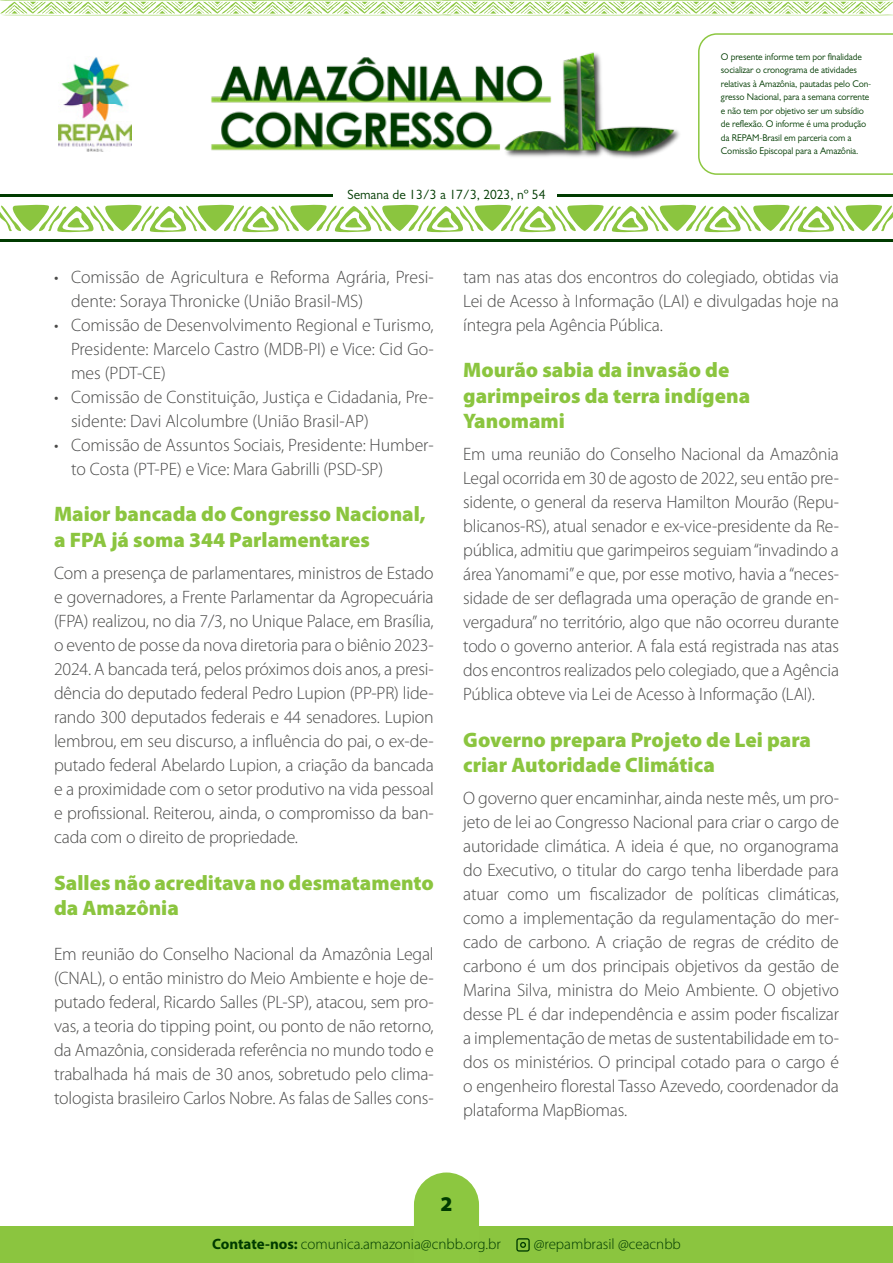
<style>
.page{position:relative;width:893px;height:1263px;background:#fff}
.page>*{position:absolute;margin:0;border:0;box-sizing:border-box;transform-origin:0 0}
.t1{font:900 21px/25.2px "Myriad Pro";color:#8bc53f}
.t2{font:900 21px "Myriad Pro";color:#003b00}
.t3{font:300 18px/24px "Myriad Pro";letter-spacing:-.01em;color:#4a4a49;text-align:justify}
.t4{font:300 15px "Myriad Pro";color:#003b00}
.t5{font:13.5px "Gill Sans MT Pro";color:#003b00}
.t6{font:9.75px/13.5px "Gill Sans MT Pro";letter-spacing:-.01em;color:#003b00;scale:.96 1}
.s1{font-weight:700}
</style>
<div class="page">
<svg style="left:0;top:204px;width:893px;height:29px"></svg>
<img style="left:59px;top:57px;width:73px;height:94px">
<div style="left:0;top:1227px;width:893px;height:36px;background:#8bc53f"></div>
<hr style="left:0;top:240px;width:893px;height:2px;background:#003b00">
<svg style="left:0;top:0;width:893px;height:16px"></svg>
<svg style="left:414px;top:1172px;width:65px;height:55px;background:#9bce5a"></svg>
<img style="left:211px;top:52px;width:469px;height:106px">
<svg style="left:516px;top:1238px;width:14px;height:13px"></svg>
<svg style="left:698px;top:33px;width:195px;height:142px"></svg>
<hr style="left:0;top:194px;width:332px;height:2px;background:#003b00">
<hr style="left:558px;top:194px;width:335px;height:2px;background:#003b00">
<p class="t5" style="left:347px;top:187px;width:199px">Semana de 13/3 a 17/3, 2023, nº 54</p>
<p class="t6" style="left:721px;top:50px;width:158px">O presente informe tem por finalidade socializar o cronograma de atividades relativas à Amazônia, pautadas pelo Con&shy;gresso Nacional, para a semana corrente e não tem por objetivo ser um subsídio de reflexão. O informe é uma produção da REPAM-Brasil em parceria com a Comissão Episcopal para a Amazônia.</p>
<p class="t3" style="left:71px;top:265px;width:364px;text-indent:-17px">• Comissão de Agricultura e Reforma Agrária, Presi&shy;dente: Soraya Thronicke (União Brasil-MS)</p>
<p class="t3" style="left:71px;top:313px;width:364px;text-indent:-17px">• Comissão de Desenvolvimento Regional e Turismo, Presidente: Marcelo Castro (MDB-PI) e Vice: Cid Go&shy;mes (PDT-CE)</p>
<p class="t3" style="left:71px;top:385px;width:364px;text-indent:-17px">• Comissão de Constituição, Justiça e Cidadania, Pre&shy;sidente: Davi Alcolumbre (União Brasil-AP)</p>
<p class="t3" style="left:71px;top:433px;width:364px;text-indent:-17px">• Comissão de Assuntos Sociais, Presidente: Humber&shy;to Costa (PT-PE) e Vice: Mara Gabrilli (PSD-SP)</p>
<p class="t1" style="left:54px;top:502px;width:373px">Maior bancada do Congresso Nacional, a FPA já soma 344 Parlamentares</p>
<p class="t3" style="left:54px;top:561px;width:381px">Com a presença de parlamentares, ministros de Estado e governadores, a Frente Parlamentar da Agropecuária (FPA) realizou, no dia 7/3, no Unique Palace, em Brasília, o evento de posse da nova diretoria para o biênio 2023- 2024. A bancada terá, pelos próximos dois anos, a presi&shy;dência do deputado federal Pedro Lupion (PP-PR) lide&shy;rando 300 deputados federais e 44 senadores. Lupion lembrou, em seu discurso, a influência do pai, o ex-de&shy;putado federal Abelardo Lupion, a criação da bancada e a proximidade com o setor produtivo na vida pessoal e profissional. Reiterou, ainda, o compromisso da ban&shy;cada com o direito de propriedade.</p>
<p class="t1" style="left:54px;top:870px;width:381px">Salles não acreditava no desmatamento da Amazônia</p>
<p class="t3" style="left:54px;top:942px;width:381px">Em reunião do Conselho Nacional da Amazônia Legal (CNAL), o então ministro do Meio Ambiente e hoje de&shy;putado federal, Ricardo Salles (PL-SP), atacou, sem pro&shy;vas, a teoria do tipping point, ou ponto de não retorno, da Amazônia, considerada referência no mundo todo e trabalhada há mais de 30 anos, sobretudo pelo clima&shy;tologista brasileiro Carlos Nobre. As falas de Salles cons-</p>
<p class="t3" style="left:463px;top:265px;width:377px">tam nas atas dos encontros do colegiado, obtidas via Lei de Acesso à Informação (LAI) e divulgadas hoje na íntegra pela Agência Pública.</p>
<p class="t1" style="left:463px;top:358px;width:288px">Mourão sabia da invasão de garimpeiros da terra indígena<br>Yanomami</p>
<p class="t3" style="left:463px;top:442px;width:377px">Em uma reunião do Conselho Nacional da Amazônia Legal ocorrida em 30 de agosto de 2022, seu então pre&shy;sidente, o general da reserva Hamilton Mourão (Repu&shy;blicanos-RS), atual senador e ex-vice-presidente da Re&shy;pública, admitiu que garimpeiros seguiam “invadindo a área Yanomami” e que, por esse motivo, havia a “neces&shy;sidade de ser deflagrada uma operação de grande en&shy;vergadura” no território, algo que não ocorreu durante todo o governo anterior. A fala está registrada nas atas dos encontros realizados pelo colegiado, que a Agência Pública obteve via Lei de Acesso à Informação (LAI).</p>
<p class="t1" style="left:463px;top:727px;width:349px">Governo prepara Projeto de Lei para criar Autoridade Climática</p>
<p class="t3" style="left:463px;top:787px;width:377px">O governo quer encaminhar, ainda neste mês, um pro&shy;jeto de lei ao Congresso Nacional para criar o cargo de autoridade climática. A ideia é que, no organograma do Executivo, o titular do cargo tenha liberdade para atuar como um fiscalizador de políticas climáticas, como a implementação da regulamentação do mer&shy;cado de carbono. A criação de regras de crédito de carbono é um dos principais objetivos da gestão de Marina Silva, ministra do Meio Ambiente. O objetivo desse PL é dar independência e assim poder fiscalizar a implementação de metas de sustentabilidade em to&shy;dos os ministérios. O principal cotado para o cargo é o engenheiro florestal Tasso Azevedo, coordenador da plataforma MapBiomas.</p>
<p class="t2" style="left:440px;top:1192px;width:14px">2</p>
<p class="t4" style="left:212px;top:1236px;width:290px"><span class="s1">Contate-nos:</span> comunica.amazonia@cnbb.org.br</p>
<p class="t4" style="left:534px;top:1236px;width:149px">@repambrasil @ceacnbb</p>
</div>
